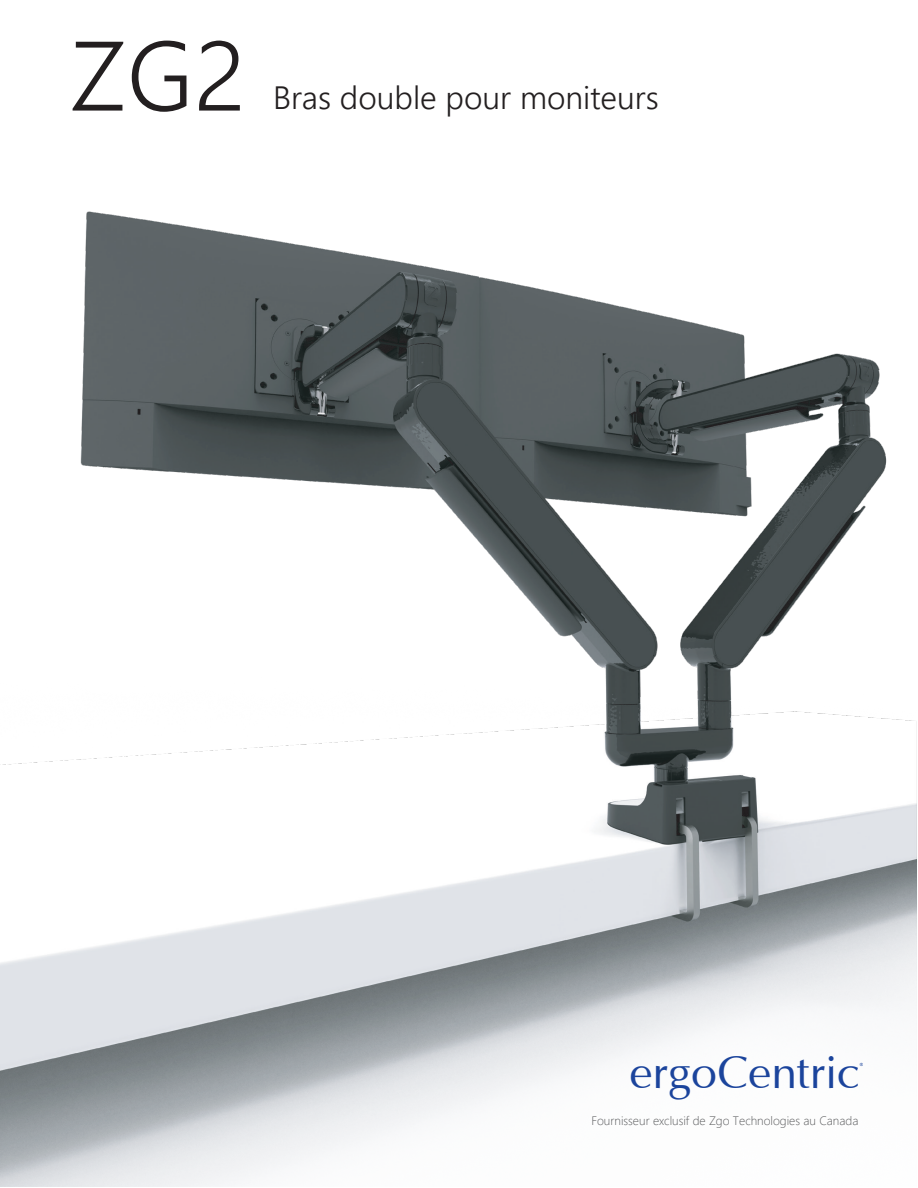
<style>
.page{position:relative;width:918px;height:1188px;background:#fff}
.page>*{position:absolute;margin:0;border:0;box-sizing:border-box;transform-origin:0 0}
.t1{font:98.25px "Webly Sleek UI Semilight";color:#231f20}
.t2{font:46.5px "Optima";letter-spacing:-.005em;color:#1b449c}
.t3{font:32.25px "Webly Sleek UI Semilight";color:#231f20}
.t4{font:12.15px "Webly Sleek UI Light";color:#58595b}
.t5{font:700 4.65px "Optima";color:#1b449c}
</style>
<div class="page">
<img style="left:0;top:211px;width:916px;height:975px">
<h1 class="t1" style="left:70px;top:2px;width:177px">ZG2</h1>
<h3 class="t3" style="left:273px;top:74px;width:387px">Bras double pour moniteurs</h3>
<h2 class="t2" style="left:629px;top:1049px;width:232px">ergoCentric</h2>
<p class="t5" style="left:860px;top:1062px;width:5px">®</p>
<p class="t4" style="left:591px;top:1111px;width:268px">Fournisseur exclusif de Zgo Technologies au Canada</p>
</div>
